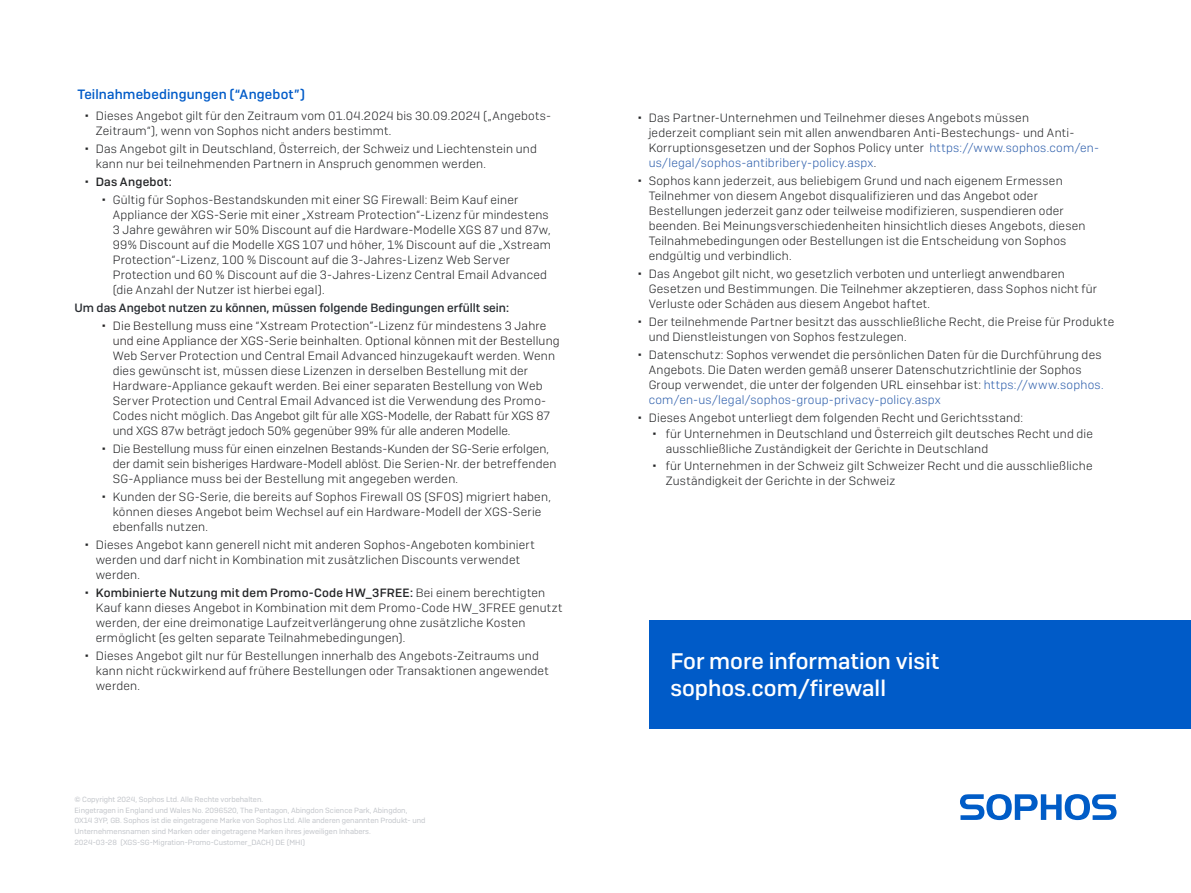
<style>
.page{position:relative;width:1191px;height:893px;background:#fff}
.page>*{position:absolute;margin:0;border:0;box-sizing:border-box;transform-origin:0 0}
.CTA{font:500 22.5px/27px "Sophos Sans";color:#fff}
.Body_Copy{font:500 13.5px "Sophos Sans";letter-spacing:.01em;color:#005bc8}
.t1{font:300 12px/15px "Sophos Sans";letter-spacing:.015em;color:#242527}
.Bullets___2nd_level{font:500 12px "Sophos Sans";color:#282c31}
.t2{font:500 12px "Sophos Sans";letter-spacing:.02em;color:#242527}
.Copyright{font:7.5px/10.5px "Sophos Sans";color:#c2c5ca}
.Job_No__and_Version{font:7.5px "Sophos Sans";color:#c2c5ca}
.s1{color:#231f20}
.s2{font-weight:500}
.s3{color:#2e5fac}
</style>
<div class="page">
<div style="left:649px;top:620px;width:542px;height:108px;background:#005bc8"></div>
<svg style="left:960px;top:794px;width:156px;height:26px"></svg>
<p class="Body_Copy" style="left:77px;top:86px;width:229px">Teilnahmebedingungen (“Angebot”)</p>
<p class="t1" style="left:96px;top:108px;width:457px">Dieses Angebot gilt für den Zeitraum vom 01.04.2024 bis 30.09.2024 („Angebots-<br>Zeitraum“), wenn von Sophos nicht anders bestimmt.</p>
<p class="t1" style="left:96px;top:141px;width:443px">Das Angebot gilt in Deutschland, Österreich, der Schweiz und Liechtenstein und kann nur bei teilnehmenden Partnern in Anspruch genommen werden.</p>
<p class="t2" style="left:96px;top:174px;width:78px">Das Angebot:</p>
<p class="t1" style="left:113px;top:192px;width:440px">Gültig für Sophos-Bestandskunden mit einer SG Firewall: Beim Kauf einer Appliance der XGS-Serie mit einer „Xstream Protection“-Lizenz für mindestens 3 Jahre gewähren wir 50% Discount auf die Hardware-Modelle XGS 87 und 87w, 99% Discount auf die Modelle XGS 107 und höher, 1% Discount auf die „Xstream Protection“-Lizenz, 100 % Discount auf die 3-Jahres-Lizenz Web Server Protection und 60 % Discount auf die 3-Jahres-Lizenz Central Email Advanced (die Anzahl der Nutzer ist hierbei egal).</p>
<p class="Bullets___2nd_level" style="left:74px;top:300px;width:436px">Um das Angebot nutzen zu können, müssen folgende Bedingungen erfüllt sein:</p>
<p class="t1" style="left:113px;top:318px;width:448px"><span class="s1">Die Bestellung muss eine “Xstream Protection”-Lizenz für mindestens 3 Jahre und eine Appliance der XGS-Serie beinhalten. Optional können mit der Bestellung </span>Web Server Protection und Central Email Advanced hinzugekauft werden. Wenn dies gewünscht ist, müssen diese Lizenzen in derselben Bestellung mit der Hardware-Appliance gekauft werden. Bei einer separaten Bestellung von Web Server Protection und Central Email Advanced ist die Verwendung des Promo-Codes nicht möglich. Das Angebot gilt für alle XGS-Modelle, der Rabatt für XGS 87 und XGS 87w beträgt jedoch 50% gegenüber 99% für alle anderen Modelle.</p>
<p class="t1" style="left:113px;top:441px;width:445px">Die Bestellung muss für einen einzelnen Bestands-Kunden der SG-Serie erfolgen, der damit sein bisheriges Hardware-Modell ablöst. Die Serien-Nr. der betreffenden<br>SG-Appliance muss bei der Bestellung mit angegeben werden.</p>
<p class="t1" style="left:113px;top:489px;width:440px">Kunden der SG-Serie, die bereits auf Sophos Firewall OS (SFOS) migriert haben, können dieses Angebot beim Wechsel auf ein Hardware-Modell der XGS-Serie ebenfalls nutzen.</p>
<p class="t1" style="left:96px;top:537px;width:440px">Dieses Angebot kann generell nicht mit anderen Sophos-Angeboten kombiniert werden und darf nicht in Kombination mit zusätzlichen Discounts verwendet werden.</p>
<p class="t1" style="left:96px;top:585px;width:468px"><span class="s2">Kombinierte Nutzung mit dem Promo-Code HW_3FREE:</span> Bei einem berechtigten Kauf kann dieses Angebot in Kombination mit dem Promo-Code HW_3FREE genutzt werden, der eine dreimonatige Laufzeitverlängerung ohne zusätzliche Kosten ermöglicht (es gelten separate Teilnahmebedingungen).</p>
<p class="t1" style="left:96px;top:648px;width:454px">Dieses Angebot gilt nur für Bestellungen innerhalb des Angebots-Zeitraums und kann nicht rückwirkend auf frühere Bestellungen oder Transaktionen angewendet werden.</p>
<p class="Copyright" style="left:74px;top:794px;width:190px">© Copyright 2024, Sophos Ltd. Alle Rechte vorbehalten.</p>
<p class="Copyright" style="left:74px;top:805px;width:352px">Eingetragen in England und Wales No. 2096520, The Pentagon, Abingdon Science Park, Abingdon,<br>OX14 3YP, GB. Sophos ist die eingetragene Marke von Sophos Ltd. Alle anderen genannten Produkt- und<br>Unternehmensnamen sind Marken oder eingetragene Marken ihres jeweiligen Inhabers.</p>
<p class="Job_No__and_Version" style="left:74px;top:838px;width:232px">2024-03-28 (XGS-SG-Migration-Promo-Customer_DACH) DE (MHI)</p>
<p class="t1" style="left:648px;top:110px;width:452px">Das Partner-Unternehmen und Teilnehmer dieses Angebots müssen<br>jederzeit compliant sein mit allen anwendbaren Anti-Bestechungs- und Anti-Korruptionsgesetzen und der Sophos Policy unter <span class="s3">https://www.sophos.com/en&shy;us/legal/sophos-antibribery-policy.aspx</span>.</p>
<p class="t1" style="left:648px;top:173px;width:438px">Sophos kann jederzeit, aus beliebigem Grund und nach eigenem Ermessen Teilnehmer von diesem Angebot disqualifizieren und das Angebot oder Bestellungen jederzeit ganz oder teilweise modifizieren, suspendieren oder beenden. Bei Meinungsverschiedenheiten hinsichtlich dieses Angebots, diesen Teilnahmebedingungen oder Bestellungen ist die Entscheidung von Sophos endgültig und verbindlich.</p>
<p class="t1" style="left:648px;top:266px;width:450px">Das Angebot gilt nicht, wo gesetzlich verboten und unterliegt anwendbaren<br>Gesetzen und Bestimmungen. Die Teilnehmer akzeptieren, dass Sophos nicht für<br>Verluste oder Schäden aus diesem Angebot haftet.</p>
<p class="t1" style="left:648px;top:314px;width:467px">Der teilnehmende Partner besitzt das ausschließliche Recht, die Preise für Produkte und Dienstleistungen von Sophos festzulegen.</p>
<p class="t1" style="left:648px;top:347px;width:456px">Datenschutz: Sophos verwendet die persönlichen Daten für die Durchführung des Angebots. Die Daten werden gemäß unserer Datenschutzrichtlinie der Sophos Group verwendet, die unter der folgenden URL einsehbar ist: <span class="s3">https://www.sophos. com/en-us/legal/sophos-group-privacy-policy.aspx</span></p>
<p class="t1" style="left:648px;top:410px;width:376px">Dieses Angebot unterliegt dem folgenden Recht und Gerichtsstand:</p>
<p class="t1" style="left:665px;top:426px;width:429px">für Unternehmen in Deutschland und Österreich gilt deutsches Recht und die ausschließliche Zuständigkeit der Gerichte in Deutschland</p>
<p class="t1" style="left:665px;top:458px;width:428px">für Unternehmen in der Schweiz gilt Schweizer Recht und die ausschließliche<br>Zuständigkeit der Gerichte in der Schweiz</p>
<p class="CTA" style="left:670px;top:647px;width:271px">For more information visit sophos.com/firewall</p>
</div>
